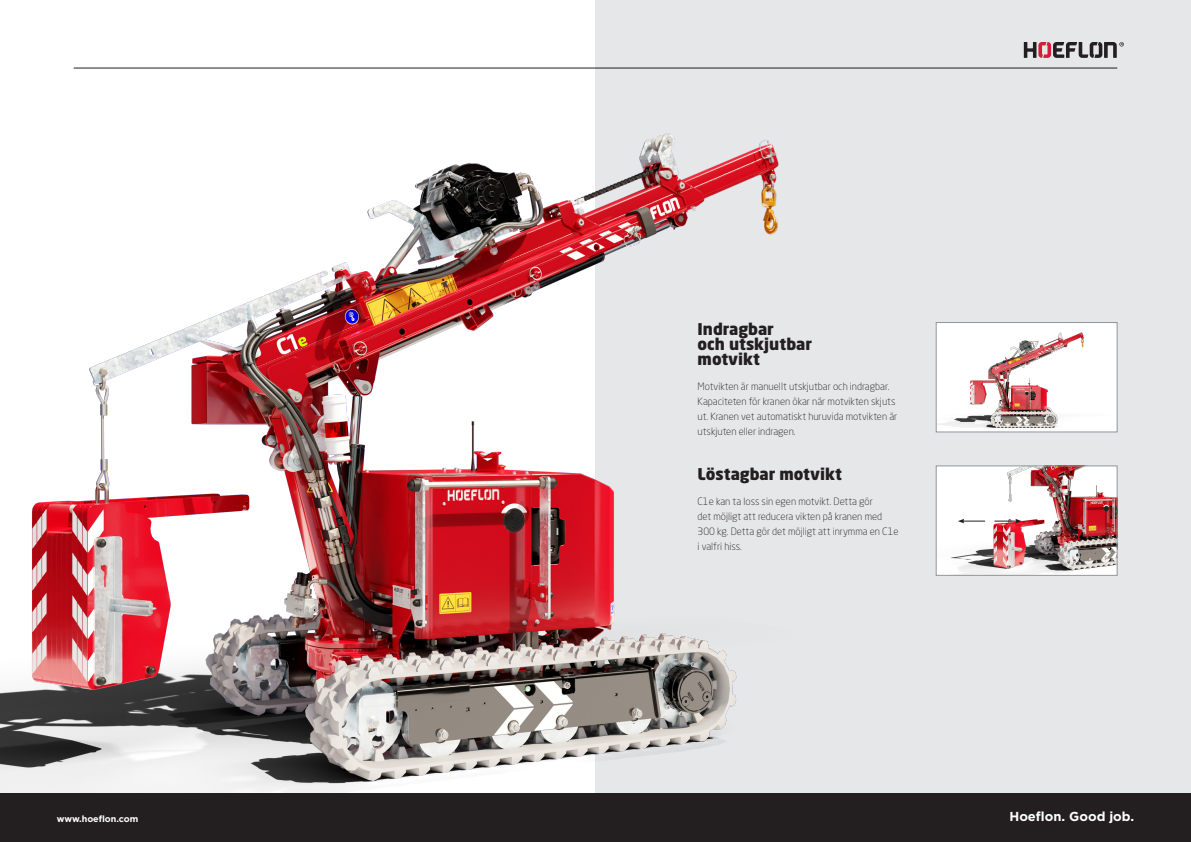
<style>
.page{position:relative;width:1191px;height:842px;background:#fff}
.page>*{position:absolute;margin:0;border:0;box-sizing:border-box;transform-origin:0 0}
.kop_2{font:900 16px/15px "Neo Sans Std";color:#231f20}
.t1{font:700 13px "Gotham";color:#fff}
.bodytekst{font:300 10px/15px "Neo Sans Std";color:#231f20}
.t2{font:700 9px "Gotham";color:#fff}
</style>
<div class="page">
<div style="left:595px;top:0;width:596px;height:842px;background:#e6e7e9"></div>
<img style="left:0;top:67px;width:825px;height:727px">
<hr style="left:74px;top:68px;width:1043px;height:1px;background:#231f20">
<svg style="left:1023px;top:42px;width:101px;height:16px"></svg>
<img style="left:938px;top:324px;width:177px;height:106px">
<div style="left:936px;top:322px;width:181px;height:110px;border:1px solid #939598"></div>
<img style="left:938px;top:468px;width:177px;height:105px">
<div style="left:936px;top:466px;width:181px;height:109px;border:1px solid #939598"></div>
<svg style="left:994px;top:519px;width:27px;height:4px"></svg>
<svg style="left:958px;top:519px;width:27px;height:4px"></svg>
<div style="left:0;top:794px;width:1191px;height:48px;background:#231f20"></div>
<p class="kop_2" style="left:697px;top:321px;width:116px">Indragbar<br>och utskjutbar motvikt</p>
<p class="bodytekst" style="left:697px;top:379px;width:201px">Motvikten är manuellt utskjutbar och indragbar.<br>Kapaciteten för kranen ökar när motvikten skjuts ut. Kranen vet automatiskt huruvida motvikten är utskjuten eller indragen.</p>
<p class="kop_2" style="left:697px;top:466px;width:146px">Löstagbar motvikt</p>
<p class="bodytekst" style="left:697px;top:494px;width:202px">C1e kan ta loss sin egen motvikt. Detta gör<br>det möjligt att reducera vikten på kranen med 300 kg. Detta gör det möjligt att inrymma en C1e i valfri hiss.</p>
<p class="t2" style="left:57px;top:813px;width:83px">www.hoeflon.com</p>
<h2 class="t1" style="left:1009px;top:807px;width:126px">Hoeflon. Good job.</h2>
</div>
